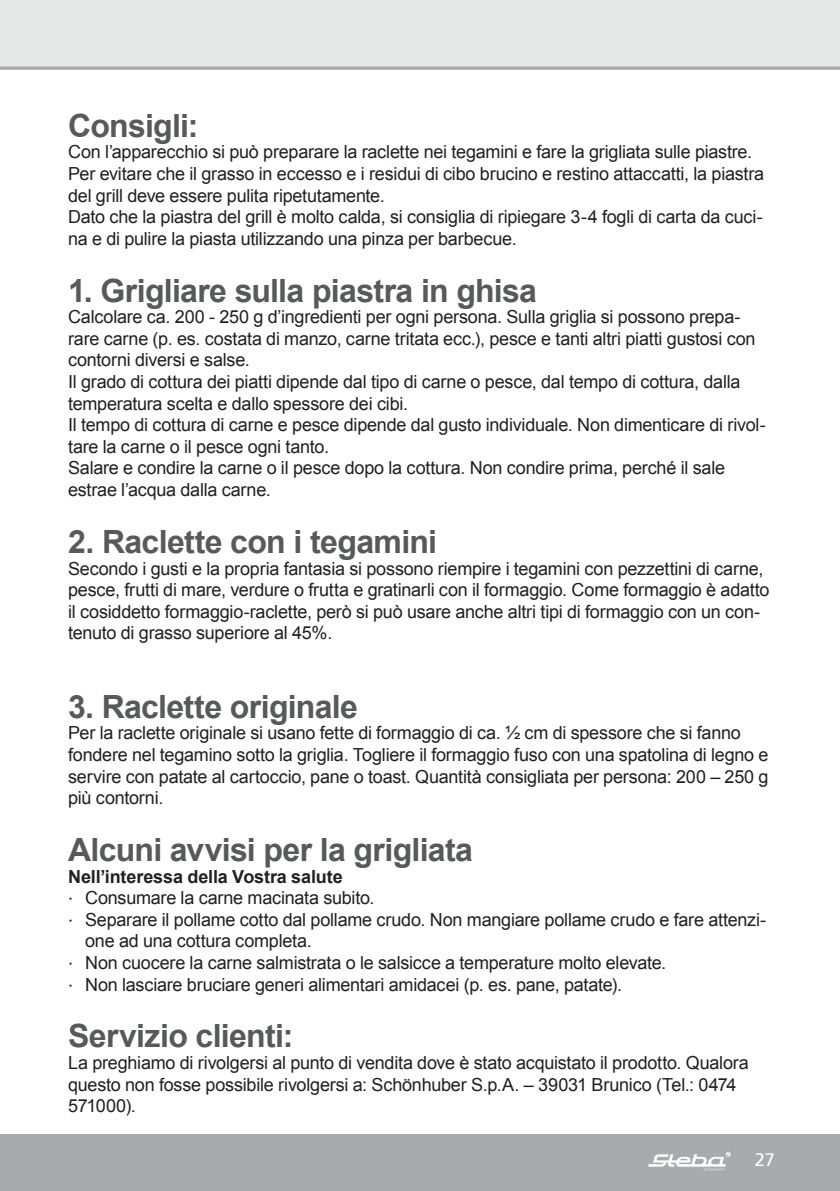
<style>
.page{position:relative;width:840px;height:1191px;background:#fff}
.page>*{position:absolute;margin:0;border:0;box-sizing:border-box;transform-origin:0 0}
.t1{font:700 32px "Arial";letter-spacing:-.02em;color:#58595b}
.t2{font:18px/21.6px "Arial";letter-spacing:-.015em;color:#231f20}
.t3{font:700 18px "Arial";letter-spacing:-.01em;color:#231f20}
.t4{font:18px "Frutiger";color:#fff}
.s1{font-family:"Frutiger"}
</style>
<div class="page">
<div style="left:0;top:1134px;width:839px;height:57px;background:#a8aaad"></div>
<svg style="left:648px;top:1151px;width:82px;height:19px"></svg>
<div style="left:0;top:0;width:839px;height:68px;background:#e7e8e8"></div>
<svg style="left:0;top:66px;width:839px;height:4px;background:#b3b5b8"></svg>
<h1 class="t1" style="left:68px;top:113px;width:132px">Consigli:</h1>
<p class="t2" style="left:68px;top:143px;width:697px">Con l’apparecchio si può preparare la raclette nei tegamini e fare la grigliata sulle piastre.<br>Per evitare che il grasso in eccesso e i residui di cibo brucino e restino attaccatti, la piastra del grill deve essere pulita ripetutamente.<br>Dato che la piastra del grill è molto calda, si consiglia di ripiegare 3-4 fogli di carta da cuci&shy;na e di pulire la piasta utilizzando una pinza per barbecue.</p>
<h1 class="t1" style="left:68px;top:278px;width:470px">1. Grigliare sulla piastra in ghisa</h1>
<p class="t2" style="left:68px;top:308px;width:698px">Calcolare ca. 200 - 250 g d’ingredienti per ogni persona. Sulla griglia si possono prepa&shy;rare carne (p. es. costata di manzo, carne tritata ecc.), pesce e tanti altri piatti gustosi con contorni diversi e salse.<br>Il grado di cottura dei piatti dipende dal tipo di carne o pesce, dal tempo di cottura, dalla temperatura scelta e dallo spessore dei cibi.<br>Il tempo di cottura di carne e pesce dipende dal gusto individuale. Non dimenticare di rivol&shy;tare la carne o il pesce ogni tanto.<br>Salare e condire la carne o il pesce dopo la cottura. Non condire prima, perché il sale estrae l’acqua dalla carne.</p>
<h1 class="t1" style="left:68px;top:529px;width:370px">2. Raclette con i tegamini</h1>
<p class="t2" style="left:68px;top:559px;width:702px">Secondo i gusti e la propria fantasia si possono riempire i tegamini con pezzettini di carne, pesce, frutti di mare, verdure o frutta e gratinarli con il formaggio. Come formaggio è adatto il cosiddetto formaggio-raclette, però si può usare anche altri tipi di formaggio con un con&shy;tenuto di grasso superiore al 45%.</p>
<h1 class="t1" style="left:68px;top:694px;width:291px">3. Raclette originale</h1>
<p class="t2" style="left:68px;top:724px;width:701px">Per la raclette originale si usano fette di formaggio di ca. ½ cm di spessore che si fanno fondere nel tegamino sotto la griglia. Togliere il formaggio fuso con una spatolina di legno e servire con patate al cartoccio, pane o toast. Quantità consigliata per persona: 200 – 250 g più contorni.</p>
<h1 class="t1" style="left:68px;top:837px;width:406px">Alcuni avvisi per la grigliata</h1>
<p class="t3" style="left:68px;top:869px;width:276px">Nell’interessa della Vostra salute</p>
<p class="t2" style="left:68px;top:888px;width:308px"><span class="s1">∙</span> Consumare la carne macinata subito.</p>
<p class="t2" style="left:68px;top:910px;width:699px"><span class="s1">∙</span> Separare il pollame cotto dal pollame crudo. Non mangiare pollame crudo e fare attenzi-</p>
<p class="t2" style="left:85px;top:932px;width:228px">one ad una cottura completa.</p>
<p class="t2" style="left:68px;top:953px;width:599px"><span class="s1">∙</span> Non cuocere la carne salmistrata o le salsicce a temperature molto elevate.</p>
<p class="t2" style="left:68px;top:975px;width:555px"><span class="s1">∙</span> Non lasciare bruciare generi alimentari amidacei (p. es. pane, patate).</p>
<h1 class="t1" style="left:68px;top:1024px;width:227px">Servizio clienti:</h1>
<p class="t2" style="left:68px;top:1053px;width:681px">La preghiamo di rivolgersi al punto di vendita dove è stato acquistato il prodotto. Qualora questo non fosse possibile rivolgersi a: Schönhuber S.p.A. – 39031 Brunico (Tel.: 0474<br>571000).</p>
<p class="t4" style="left:754px;top:1152px;width:22px">27</p>
</div>
